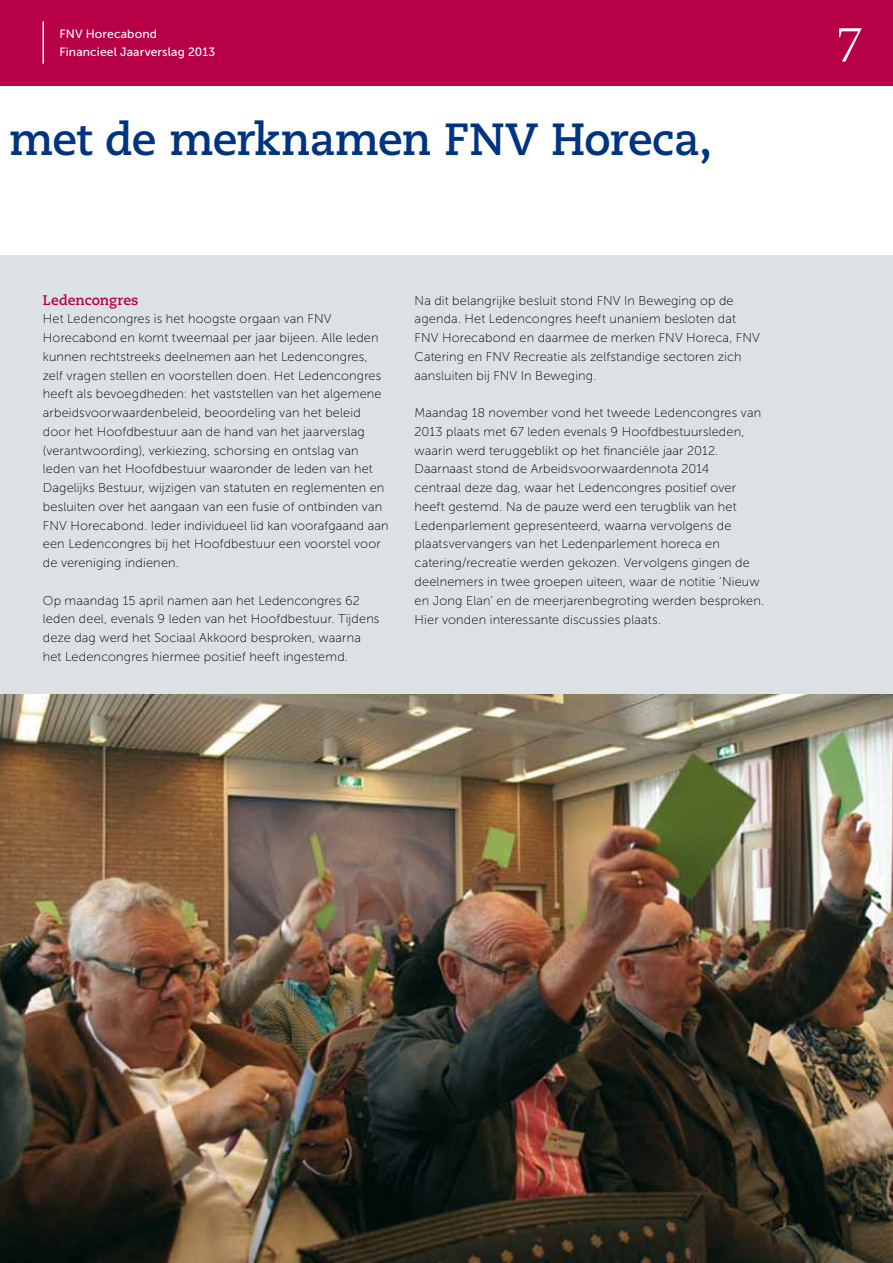
<style>
.page{position:relative;width:893px;height:1263px;background:#fff}
.page>*{position:absolute;margin:0;border:0;box-sizing:border-box;transform-origin:0 0}
.t1{font:52.5px "Veljovic Std";color:#fff}
.t2{font:700 45px "Caecilia LT Std";letter-spacing:-.02em;color:#003480}
.t3{font:700 13.95px "Caecilia LT Std";color:#b80047}
.t4{font:12.75px/18.8px "Museo Sans 100";letter-spacing:.01em;color:#000}
.t5{font:12px/18.8px "Museo Sans 500";letter-spacing:.015em;color:#fff}
</style>
<div class="page">
<div style="left:0;top:255px;width:893px;height:1008px;background:#d9dee1"></div>
<div style="left:0;top:0;width:893px;height:85px;background:#b80047"></div>
<img style="left:0;top:694px;width:893px;height:569px">
<hr style="left:43px;top:21px;width:1px;height:43px;background:#fff">
<p class="t5" style="left:60px;top:24px;width:157px">FNV Horecabond<br>Financieel Jaarverslag 2013</p>
<h2 class="t2" style="left:9px;top:113px;width:705px">met de merknamen FNV Horeca,</h2>
<p class="t3" style="left:43px;top:291px;width:97px">Ledencongres</p>
<p class="t4" style="left:43px;top:310px;width:347px">Het Ledencongres is het hoogste orgaan van FNV Horecabond en komt tweemaal per jaar bijeen. Alle leden kunnen rechtstreeks deelnemen aan het Ledencongres, zelf vragen stellen en voorstellen doen. Het Ledencongres heeft als bevoegdheden: het vaststellen van het algemene arbeidsvoorwaardenbeleid, beoordeling van het beleid door het Hoofdbestuur aan de hand van het jaarverslag (verantwoording), verkiezing, schorsing en ontslag van leden van het Hoofdbestuur waaronder de leden van het Dagelijks Bestuur, wijzigen van statuten en reglementen en besluiten over het aangaan van een fusie of ontbinden van FNV Horecabond. Ieder individueel lid kan voorafgaand aan een Ledencongres bij het Hoofdbestuur een voorstel voor de vereniging indienen.</p>
<p class="t4" style="left:43px;top:591px;width:338px">Op maandag 15 april namen aan het Ledencongres 62 leden deel, evenals 9 leden van het Hoofdbestuur. Tijdens deze dag werd het Sociaal Akkoord besproken, waarna het Ledencongres hiermee positief heeft ingestemd.</p>
<p class="t4" style="left:415px;top:291px;width:347px">Na dit belangrijke besluit stond FNV In Beweging op de agenda. Het Ledencongres heeft unaniem besloten dat FNV Horecabond en daarmee de merken FNV Horeca, FNV Catering en FNV Recreatie als zelfstandige sectoren zich aansluiten bij FNV In Beweging.</p>
<p class="t4" style="left:415px;top:404px;width:351px">Maandag 18 november vond het tweede Ledencongres van 2013 plaats met 67 leden evenals 9 Hoofdbestuursleden, waarin werd teruggeblikt op het financiële jaar 2012.<br>Daarnaast stond de Arbeidsvoorwaardennota 2014<br>centraal deze dag, waar het Ledencongres positief over heeft gestemd. Na de pauze werd een terugblik van het Ledenparlement gepresenteerd, waarna vervolgens de plaatsvervangers van het Ledenparlement horeca en catering/recreatie werden gekozen. Vervolgens gingen de deelnemers in twee groepen uiteen, waar de notitie ‘Nieuw en Jong Elan’ en de meerjarenbegroting werden besproken.<br>Hier vonden interessante discussies plaats.</p>
<h1 class="t1" style="left:836px;top:16px;width:29px">7</h1>
</div>
